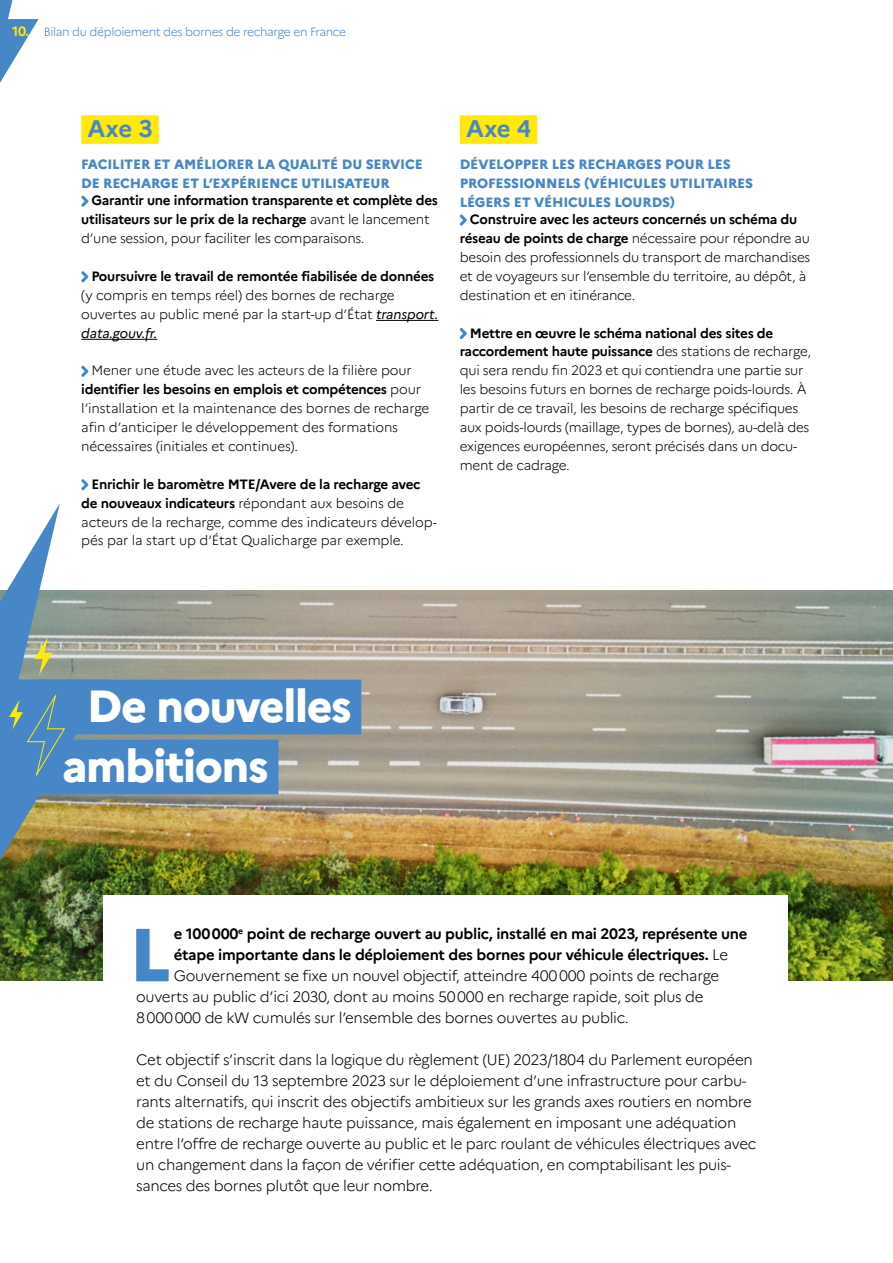
<style>
.page{position:relative;width:893px;height:1263px;background:#fff}
.page>*{position:absolute;margin:0;border:0;box-sizing:border-box;transform-origin:0 0}
.t1{font:800 75px "Marianne";color:#4887c7}
.t2{font:800 45px/60px "Marianne";letter-spacing:-.03em;color:#fff}
.t3{font:700 24px "Marianne";letter-spacing:-.01em;color:#4887c7}
.t4{font:300 15px/21px "Marianne";letter-spacing:-.02em;color:#000}
.t5{font:700 15px "Marianne";letter-spacing:-.02em;color:#000}
.t6{font:300 13.5px/18.9px "Marianne";letter-spacing:-.02em;color:#000}
.t7{font:700 13.5px/18.9px "Marianne";letter-spacing:-.02em;color:#000}
.t8{font:800 13.5px/18.9px "Marianne";letter-spacing:-.01em;color:#4887c7}
.t9{font:300 12px "Marianne";letter-spacing:-.03em;color:#4887c7}
.s1{font-weight:700;font-size:13.5px;color:#ffea07}
.s2{font-weight:300}
.s3{font-weight:400;font-style:italic}
.s4{font-weight:700}
</style>
<div class="page">
<img style="left:0;top:590px;width:893px;height:390px">
<div style="left:81px;top:115px;width:78px;height:29px;background:#ffea07"></div>
<hr style="left:376px;top:320px;width:62px;height:1px;background:#000">
<hr style="left:81px;top:339px;width:76px;height:1px;background:#000">
<svg style="left:81px;top:195px;width:8px;height:12px"></svg>
<svg style="left:81px;top:271px;width:8px;height:11px"></svg>
<svg style="left:81px;top:366px;width:8px;height:11px"></svg>
<svg style="left:81px;top:479px;width:8px;height:11px"></svg>
<div style="left:460px;top:115px;width:77px;height:29px;background:#ffea07"></div>
<svg style="left:460px;top:214px;width:7px;height:12px"></svg>
<svg style="left:460px;top:328px;width:7px;height:11px"></svg>
<div style="left:33px;top:680px;width:328px;height:54px;background:#4887c7"></div>
<div style="left:3px;top:740px;width:275px;height:54px;background:#4887c7"></div>
<svg style="left:0;top:503px;width:109px;height:357px"></svg>
<hr style="left:0;top:714px;width:3px;height:118px;background:#4887c7">
<div style="left:104px;top:895px;width:684px;height:134px;background:#fff"></div>
<svg style="left:0;top:0;width:38px;height:83px"></svg>
<p class="t9" style="left:12px;top:23px;width:335px"><span class="s1">10.</span> Bilan du déploiement des bornes de recharge en France</p>
<h3 class="t3" style="left:88px;top:110px;width:67px">Axe 3</h3>
<p class="t8" style="left:81px;top:154px;width:343px">FACILITER ET AMÉLIORER LA QUALITÉ DU SERVICE<br>DE RECHARGE ET L’EXPÉRIENCE UTILISATEUR</p>
<p class="t7" style="left:81px;top:190px;width:358px;text-indent:10px">Garantir une information transparente et complète des utilisateurs sur le prix de la recharge <span class="s2">avant le lancement d’une session, pour faciliter les comparaisons.</span></p>
<p class="t7" style="left:91px;top:265px;width:344px">Poursuivre le travail de remontée fiabilisée de données</p>
<p class="t6" style="left:81px;top:284px;width:359px">(y compris en temps réel) des bornes de recharge ouvertes au public mené par la start-up d’État <span class="s3">transport. data.gouv.fr.</span></p>
<p class="t6" style="left:81px;top:360px;width:350px;text-indent:10px">Mener une étude avec les acteurs de la filière pour <span class="s4">identifier les besoins en emplois et compétences</span> pour l’installation et la maintenance des bornes de recharge afin d’anticiper le développement des formations nécessaires (initiales et continues).</p>
<p class="t6" style="left:81px;top:473px;width:357px;text-indent:10px"><span class="s4">Enrichir le baromètre MTE/Avere de la recharge avec de nouveaux indicateurs</span> répondant aux besoins de acteurs de la recharge, comme des indicateurs dévelop&shy;pés par la start up d’État Qualicharge par exemple.</p>
<h3 class="t3" style="left:466px;top:110px;width:67px">Axe 4</h3>
<p class="t8" style="left:460px;top:154px;width:295px">DÉVELOPPER LES RECHARGES POUR LES<br>PROFESSIONNELS (VÉHICULES UTILITAIRES<br>LÉGERS ET VÉHICULES LOURDS)</p>
<p class="t6" style="left:460px;top:209px;width:352px;text-indent:10px"><span class="s4">Construire avec les acteurs concernés un schéma du réseau de points de charge</span> nécessaire pour répondre au besoin des professionnels du transport de marchandises et de voyageurs sur l’ensemble du territoire, au dépôt, à destination et en itinérance.</p>
<p class="t6" style="left:460px;top:322px;width:353px;text-indent:10px"><span class="s4">Mettre en œuvre le schéma national des sites de raccordement haute puissance</span> des stations de recharge, qui sera rendu fin 2023 et qui contiendra une partie sur les besoins futurs en bornes de recharge poids-lourds. À partir de ce travail, les besoins de recharge spécifiques aux poids-lourds (maillage, types de bornes), au-delà des exigences européennes, seront précisés dans un docu&shy;ment de cadrage.</p>
<h2 class="t2" style="left:62px;top:672px;width:291px;text-indent:25px">De nouvelles ambitions</h2>
<h1 class="t1" style="left:129px;top:896px;width:43px">L</h1>
<p class="t5" style="left:174px;top:922px;width:575px">e 100 000<sup>e</sup> point de recharge ouvert au public, installé en mai 2023, représente une</p>
<p class="t5" style="left:174px;top:943px;width:556px">étape importante dans le déploiement des bornes pour véhicule électriques. <span class="s2">Le</span></p>
<p class="t4" style="left:174px;top:964px;width:547px">Gouvernement se fixe un nouvel objectif, atteindre 400 000 points de recharge</p>
<p class="t4" style="left:136px;top:985px;width:569px">ouverts au public d’ici 2030, dont au moins 50 000 en recharge rapide, soit plus de</p>
<p class="t4" style="left:136px;top:1006px;width:494px">8 000 000 de kW cumulés sur l’ensemble des bornes ouvertes au public.</p>
<p class="t4" style="left:136px;top:1048px;width:622px">Cet objectif s’inscrit dans la logique du règlement (UE) 2023/1804 du Parlement européen et du Conseil du 13 septembre 2023 sur le déploiement d’une infrastructure pour carbu&shy;rants alternatifs, qui inscrit des objectifs ambitieux sur les grands axes routiers en nombre de stations de recharge haute puissance, mais également en imposant une adéquation entre l’offre de recharge ouverte au public et le parc roulant de véhicules électriques avec un changement dans la façon de vérifier cette adéquation, en comptabilisant les puis&shy;sances des bornes plutôt que leur nombre.</p>
</div>
